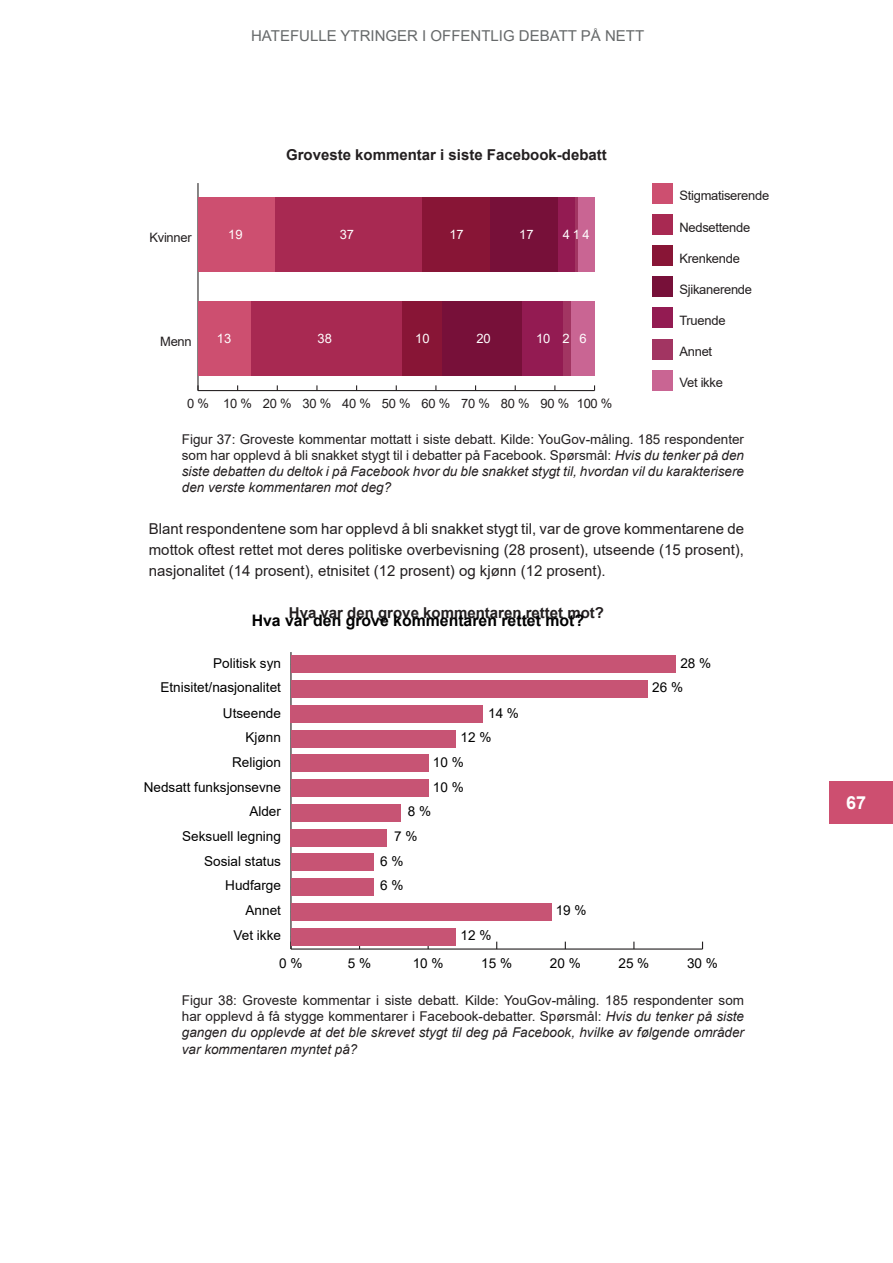
<style>
.page{position:relative;width:893px;height:1263px;background:#fff}
.page>*{position:absolute;margin:0;border:0;box-sizing:border-box;transform-origin:0 0}
.t1{font:700 18px "Arial";color:#fff}
.t2{font:700 15.75px "Arial";color:#000001}
.t3{font:700 15.15px "Arial";color:#231f20}
.t4{font:15px/21px "Arial";color:#231f20;text-align:justify}
.t5{font:700 15px "Arial";color:#231f20}
.t6{font:15px "Arial";color:#66696a}
.t7{font:13.5px/16.2px "Arial";color:#231f20;text-align:justify}
.t8{font:13.5px "Arial";color:#000001}
.t9{font:12.9px "Arial";letter-spacing:-.02em;color:#231f20}
.t10{font:12.9px "Arial";color:#fff}
.s1{font-style:italic}
</style>
<div class="page">
<div style="left:829px;top:781px;width:64px;height:43px;background:#cd4f70"></div>
<hr style="left:198px;top:390px;width:397px;height:1px;background:#231f20">
<hr style="left:197px;top:183px;width:2px;height:208px;background:#231f20">
<div style="left:624px;top:183px;width:49px;height:21px;background:#cd4f70"></div>
<div style="left:578px;top:198px;width:17px;height:74px;background:#c96593"></div>
<div style="left:570px;top:301px;width:25px;height:75px;background:#c96593"></div>
<div style="left:624px;top:214px;width:49px;height:21px;background:#a82952"></div>
<svg style="left:574px;top:198px;width:4px;height:74px"></svg>
<div style="left:562px;top:301px;width:8px;height:75px;background:#a23562"></div>
<div style="left:624px;top:245px;width:49px;height:21px;background:#881536"></div>
<div style="left:558px;top:198px;width:16px;height:74px;background:#931b52"></div>
<div style="left:522px;top:301px;width:40px;height:75px;background:#931b52"></div>
<div style="left:624px;top:276px;width:49px;height:21px;background:#771039"></div>
<div style="left:490px;top:198px;width:68px;height:74px;background:#771039"></div>
<div style="left:442px;top:301px;width:80px;height:75px;background:#771039"></div>
<div style="left:624px;top:308px;width:49px;height:20px;background:#931b52"></div>
<div style="left:422px;top:198px;width:68px;height:74px;background:#881536"></div>
<div style="left:402px;top:301px;width:40px;height:75px;background:#881536"></div>
<div style="left:624px;top:339px;width:49px;height:20px;background:#a23562"></div>
<div style="left:274px;top:198px;width:148px;height:74px;background:#a82952"></div>
<div style="left:250px;top:301px;width:152px;height:75px;background:#a82952"></div>
<div style="left:624px;top:370px;width:49px;height:21px;background:#c96593"></div>
<div style="left:198px;top:198px;width:76px;height:74px;background:#cd4f70"></div>
<div style="left:198px;top:301px;width:52px;height:75px;background:#cd4f70"></div>
<div style="left:618px;top:178px;width:34px;height:234px;background:#fff"></div>
<hr style="left:291px;top:948px;width:411px;height:2px;background:#231f20">
<hr style="left:290px;top:652px;width:1px;height:297px;background:#231f20">
<svg style="left:290px;top:936px;width:11px;height:13px"></svg>
<div style="left:291px;top:655px;width:384px;height:18px;background:#c75474"></div>
<div style="left:291px;top:680px;width:357px;height:18px;background:#c75474"></div>
<div style="left:291px;top:705px;width:192px;height:18px;background:#c75474"></div>
<div style="left:291px;top:730px;width:165px;height:18px;background:#c75474"></div>
<div style="left:291px;top:754px;width:137px;height:18px;background:#c75474"></div>
<div style="left:291px;top:779px;width:137px;height:18px;background:#c75474"></div>
<div style="left:291px;top:804px;width:110px;height:18px;background:#c75474"></div>
<div style="left:291px;top:829px;width:96px;height:17px;background:#c75474"></div>
<div style="left:291px;top:853px;width:82px;height:18px;background:#c75474"></div>
<div style="left:291px;top:878px;width:82px;height:18px;background:#c75474"></div>
<div style="left:291px;top:903px;width:261px;height:18px;background:#c75474"></div>
<div style="left:291px;top:928px;width:165px;height:17px;background:#c75474"></div>
<p class="t6" style="left:251px;top:25px;width:395px">HATEFULLE YTRINGER I OFFENTLIG DEBATT PÅ NETT</p>
<p class="t3" style="left:306px;top:139px;width:320px">Groveste kommentar i siste Facebook-debatt</p>
<p class="t5" style="left:286px;top:144px;width:322px">Groveste kommentar i siste Facebook-debatt</p>
<p class="t9" style="left:149px;top:228px;width:44px">Kvinner</p>
<p class="t10" style="left:228px;top:225px;width:16px">19</p>
<p class="t10" style="left:340px;top:225px;width:16px">37</p>
<p class="t10" style="left:449px;top:225px;width:16px">17</p>
<p class="t10" style="left:519px;top:225px;width:16px">17</p>
<p class="t10" style="left:563px;top:225px;width:28px">414</p>
<p class="t9" style="left:160px;top:332px;width:33px">Menn</p>
<p class="t10" style="left:217px;top:330px;width:16px">13</p>
<p class="t10" style="left:317px;top:330px;width:16px">38</p>
<p class="t10" style="left:415px;top:330px;width:16px">10</p>
<p class="t10" style="left:476px;top:330px;width:16px">20</p>
<p class="t10" style="left:536px;top:330px;width:52px">10 26</p>
<p class="t9" style="left:187px;top:394px;width:427px">0 % 10 % 20 % 30 % 40 % 50 % 60 % 70 % 80 % 90 % 100 %</p>
<p class="t9" style="left:679px;top:187px;width:91px">Stigmatiserende</p>
<p class="t9" style="left:679px;top:218px;width:72px">Nedsettende</p>
<p class="t9" style="left:679px;top:249px;width:62px">Krenkende</p>
<p class="t9" style="left:679px;top:280px;width:74px">Sjikanerende</p>
<p class="t9" style="left:679px;top:311px;width:48px">Truende</p>
<p class="t9" style="left:679px;top:343px;width:34px">Annet</p>
<p class="t9" style="left:679px;top:374px;width:45px">Vet ikke</p>
<p class="t7" style="left:182px;top:431px;width:564px">Figur 37: Groveste kommentar mottatt i siste debatt. Kilde: YouGov-måling. 185 respondenter som har opplevd å bli snakket stygt til i debatter på Facebook. Spørsmål: <span class="s1">Hvis du tenker på den siste debatten du deltok i på Facebook hvor du ble snakket stygt til, hvordan vil du karakterisere den verste kommentaren mot deg?</span></p>
<p class="t4" style="left:149px;top:518px;width:597px">Blant respondentene som har opplevd å bli snakket stygt til, var de grove kommentarene de mottok oftest rettet mot deres politiske overbevisning (28 prosent), utseende (15 prosent), nasjonalitet (14 prosent), etnisitet (12 prosent) og kjønn (12 prosent).</p>
<p class="t5" style="left:289px;top:602px;width:317px">Hva var den grove kommentaren rettet mot?</p>
<p class="t2" style="left:252px;top:610px;width:334px">Hva var den grove kommentaren rettet mot?</p>
<p class="t8" style="left:213px;top:653px;width:69px">Politisk syn</p>
<p class="t8" style="left:160px;top:678px;width:122px">Etnisitet/nasjonalitet</p>
<p class="t8" style="left:223px;top:703px;width:60px">Utseende</p>
<p class="t8" style="left:246px;top:728px;width:37px">Kjønn</p>
<p class="t8" style="left:232px;top:753px;width:50px">Religion</p>
<p class="t8" style="left:144px;top:777px;width:139px">Nedsatt funksjonsevne</p>
<p class="t8" style="left:249px;top:802px;width:33px">Alder</p>
<p class="t8" style="left:182px;top:826px;width:100px">Seksuell legning</p>
<p class="t8" style="left:204px;top:852px;width:78px">Sosial status</p>
<p class="t8" style="left:225px;top:876px;width:57px">Hudfarge</p>
<p class="t8" style="left:246px;top:901px;width:37px">Annet</p>
<p class="t8" style="left:233px;top:926px;width:49px">Vet ikke</p>
<p class="t8" style="left:488px;top:703px;width:32px">14 %</p>
<p class="t8" style="left:461px;top:728px;width:32px">12 %</p>
<p class="t8" style="left:433px;top:753px;width:32px">10 %</p>
<p class="t8" style="left:433px;top:777px;width:32px">10 %</p>
<p class="t8" style="left:408px;top:802px;width:25px">8 %</p>
<p class="t8" style="left:394px;top:826px;width:25px">7 %</p>
<p class="t8" style="left:380px;top:852px;width:25px">6 %</p>
<p class="t8" style="left:380px;top:876px;width:25px">6 %</p>
<p class="t8" style="left:461px;top:926px;width:32px">12 %</p>
<p class="t8" style="left:556px;top:901px;width:32px">19 %</p>
<p class="t8" style="left:680px;top:653px;width:32px">28 %</p>
<p class="t8" style="left:652px;top:678px;width:32px">26 %</p>
<p class="t8" style="left:279px;top:954px;width:25px">0 %</p>
<p class="t8" style="left:348px;top:954px;width:25px">5 %</p>
<p class="t8" style="left:413px;top:954px;width:32px">10 %</p>
<p class="t8" style="left:481px;top:954px;width:32px">15 %</p>
<p class="t8" style="left:550px;top:954px;width:32px">20 %</p>
<p class="t8" style="left:618px;top:954px;width:32px">25 %</p>
<p class="t8" style="left:687px;top:954px;width:32px">30 %</p>
<p class="t7" style="left:182px;top:992px;width:564px">Figur 38: Groveste kommentar i siste debatt. Kilde: YouGov-måling. 185 respondenter som har opplevd å få stygge kommentarer i Facebook-debatter. Spørsmål: <span class="s1">Hvis du tenker på siste gangen du opplevde at det ble skrevet stygt til deg på Facebook, hvilke av følgende områder var kommentaren myntet på?</span></p>
<h1 class="t1" style="left:846px;top:790px;width:22px">67</h1>
</div>
